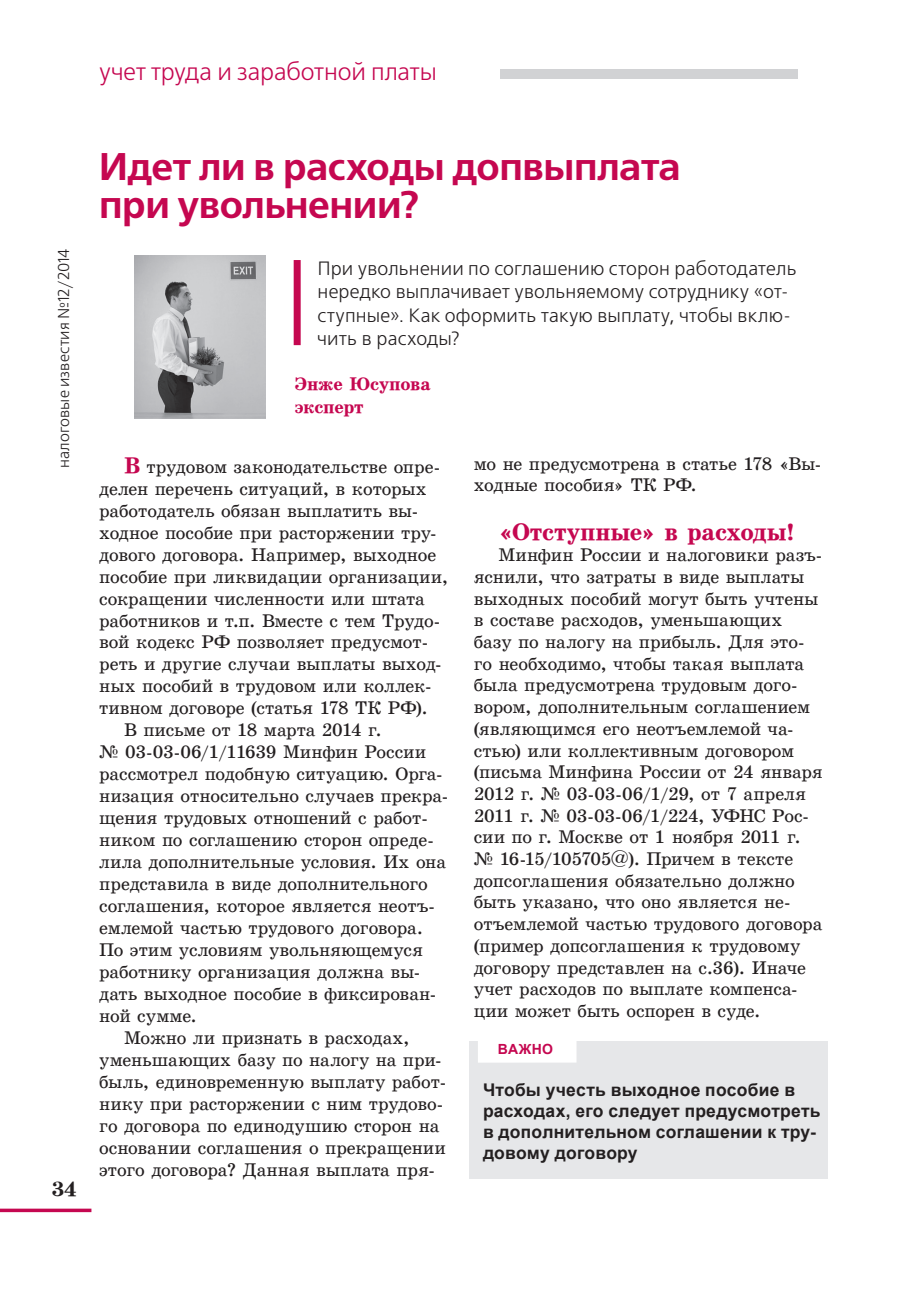
<style>
.page{position:relative;width:898px;height:1290px;background:#fff}
.page>*{position:absolute;margin:0;border:0;box-sizing:border-box;transform-origin:0 0}
.t1{font:700 38.5px/38.5px "Free Set C";letter-spacing:-.015em;color:#c50750}
.t2{font:24.5px "Free Set C";letter-spacing:-.005em;color:#c50750}
.t3{font:700 24.5px "School Book Cyr";letter-spacing:-.01em;color:#c50750}
.t4{font:700 21px "School Book Cyr";color:#231f20}
.t5{font:19.25px/23.4px "Free Set C";letter-spacing:.005em;color:#231f20}
.t6{font:18.38px/21.7px "School Book Cyr";letter-spacing:-.005em;color:#231f20}
.t7{font:700 18.38px/22.9px "School Book Cyr";letter-spacing:-.005em;color:#c50750}
.t8{font:700 17.5px/21px "Arial";letter-spacing:.01em;color:#231f20}
.t9{font:15.75px "Free Set C";letter-spacing:.005em;color:#231f20}
.t10{font:700 14px "Arial";letter-spacing:.015em;color:#c50750}
.s1{font-weight:700;font-size:22.75px;color:#c50750}
.s2{font-family:"School Book C"}
</style>
<div class="page">
<div style="left:501px;top:69px;width:297px;height:10px;background:#d1d2d4"></div>
<div style="left:294px;top:260px;width:7px;height:85px;background:#c50750"></div>
<div style="left:470px;top:1041px;width:358px;height:137px;background:#e6e7e9"></div>
<div style="left:478px;top:1040px;width:98px;height:22px;background:#fff"></div>
<img style="left:135px;top:255px;width:130px;height:164px">
<svg style="left:0;top:1212px;width:91px;height:1px"></svg>
<svg style="left:0;top:1208px;width:91px;height:4px"></svg>
<h2 class="t2" style="left:99px;top:58px;width:339px">учет труда и заработной платы</h2>
<p class="t9" style="left:55px;top:468px;width:221px;rotate:-90deg">налоговые известия №12/2014</p>
<p class="t4" style="left:52px;top:1177px;width:26px">34</p>
<h1 class="t1" style="left:99px;top:149px;width:583px">Идет ли в расходы допвыплата при увольнении?</h1>
<p class="t5" style="left:318px;top:257px;width:481px">При увольнении по соглашению сторон работодатель нередко выплачивает увольняемому сотруднику «от&shy;ступные». Как оформить такую выплату, чтобы вклю&shy;чить в расходы?</p>
<p class="t7" style="left:295px;top:372px;width:138px">Энже Юсупова эксперт</p>
<p class="t6" style="left:124px;top:455px;width:318px"><span class="s1">В</span> трудовом законодательстве опре-</p>
<p class="t6" style="left:99px;top:477px;width:329px">делен перечень ситуаций, в которых</p>
<p class="t6" style="left:99px;top:499px;width:320px">работодатель обязан выплатить вы-</p>
<p class="t6" style="left:99px;top:521px;width:339px">ходное пособие при расторжении тру-</p>
<p class="t6" style="left:99px;top:543px;width:339px">дового договора. Например, выходное</p>
<p class="t6" style="left:99px;top:565px;width:350px">пособие при ликвидации организации,</p>
<p class="t6" style="left:99px;top:587px;width:327px">сокращении численности или штата</p>
<p class="t6" style="left:99px;top:609px;width:343px">работников и т.п. Вместе с тем Трудо-</p>
<p class="t6" style="left:99px;top:631px;width:330px">вой кодекс РФ позволяет предусмот-</p>
<p class="t6" style="left:99px;top:653px;width:344px">реть и другие случаи выплаты выход-</p>
<p class="t6" style="left:99px;top:675px;width:334px">ных пособий в трудовом или коллек-</p>
<p class="t6" style="left:99px;top:697px;width:330px">тивном договоре (статья 178 ТК РФ).</p>
<p class="t6" style="left:124px;top:719px;width:259px">В письме от 18 марта 2014 г.</p>
<p class="t6" style="left:99px;top:741px;width:328px">№ 03-03-06/1/11639 Минфин России</p>
<p class="t6" style="left:99px;top:763px;width:345px">рассмотрел подобную ситуацию. Орга-</p>
<p class="t6" style="left:99px;top:785px;width:350px">низация относительно случаев прекра-</p>
<p class="t6" style="left:99px;top:807px;width:330px">щения трудовых отношений с работ-</p>
<p class="t6" style="left:99px;top:829px;width:336px">ником по соглашению сторон опреде-</p>
<p class="t6" style="left:99px;top:851px;width:348px">лила дополнительные условия. Их она</p>
<p class="t6" style="left:99px;top:873px;width:330px">представила в виде дополнительного</p>
<p class="t6" style="left:99px;top:895px;width:337px">соглашения, которое является неотъ-</p>
<p class="t6" style="left:99px;top:917px;width:325px">емлемой частью трудового договора.</p>
<p class="t6" style="left:99px;top:939px;width:325px">По этим условиям увольняющемуся</p>
<p class="t6" style="left:99px;top:961px;width:322px">работнику организация должна вы-</p>
<p class="t6" style="left:99px;top:983px;width:339px">дать выходное пособие в фиксирован-</p>
<p class="t6" style="left:99px;top:1005px;width:99px">ной сумме.</p>
<p class="t6" style="left:124px;top:1027px;width:287px">Можно ли признать в расходах,</p>
<p class="t6" style="left:99px;top:1049px;width:344px">уменьшающих базу по налогу на при-</p>
<p class="t6" style="left:99px;top:1071px;width:348px">быль, единовременную выплату работ-</p>
<p class="t6" style="left:99px;top:1093px;width:345px">нику при расторжении с ним трудово-</p>
<p class="t6" style="left:99px;top:1115px;width:342px">го договора по единодушию сторон на</p>
<p class="t6" style="left:99px;top:1136px;width:348px">основании соглашения о прекращении</p>
<p class="t6" style="left:99px;top:1158px;width:337px">этого договора? Данная выплата пря-</p>
<p class="t6" style="left:474px;top:452px;width:349px">мо не предусмотрена в статье 178 «Вы&shy;ходные пособия» ТК РФ.</p>
<h2 class="t3" style="left:499px;top:517px;width:298px">«Отступные» в расходы!</h2>
<p class="t6" style="left:474px;top:544px;width:350px;text-indent:25px">Минфин России и налоговики разъ&shy;яснили, что затраты в виде выплаты выходных пособий могут быть учтены в составе расходов, уменьшающих базу по налогу на прибыль. Для это&shy;го необходимо, чтобы такая выплата была предусмотрена трудовым дого&shy;вором, дополнительным соглашением (являющимся его неотъемлемой ча&shy;стью) или коллективным договором (письма Минфина России от 24 января 2012 г. № 03-03-06/1/29, от 7 апреля 2011 г. № 03-03-06/1/224, УФНС Рос&shy;сии по г. Москве от 1 ноября 2011 г. № 16-15/105705<span class="s2">@</span>). Причем в тексте допсоглашения обязательно должно быть указано, что оно является не&shy;отъемлемой частью трудового договора (пример допсоглашения к трудовому договору представлен на с.36). Иначе учет расходов по выплате компенса&shy;ции может быть оспорен в суде.</p>
<p class="t10" style="left:498px;top:1040px;width:57px">ВАЖНО</p>
<p class="t8" style="left:483px;top:1080px;width:339px">Чтобы учесть выходное пособие в расходах, его следует предусмотреть в дополнительном соглашении к тру&shy;довому договору</p>
</div>
